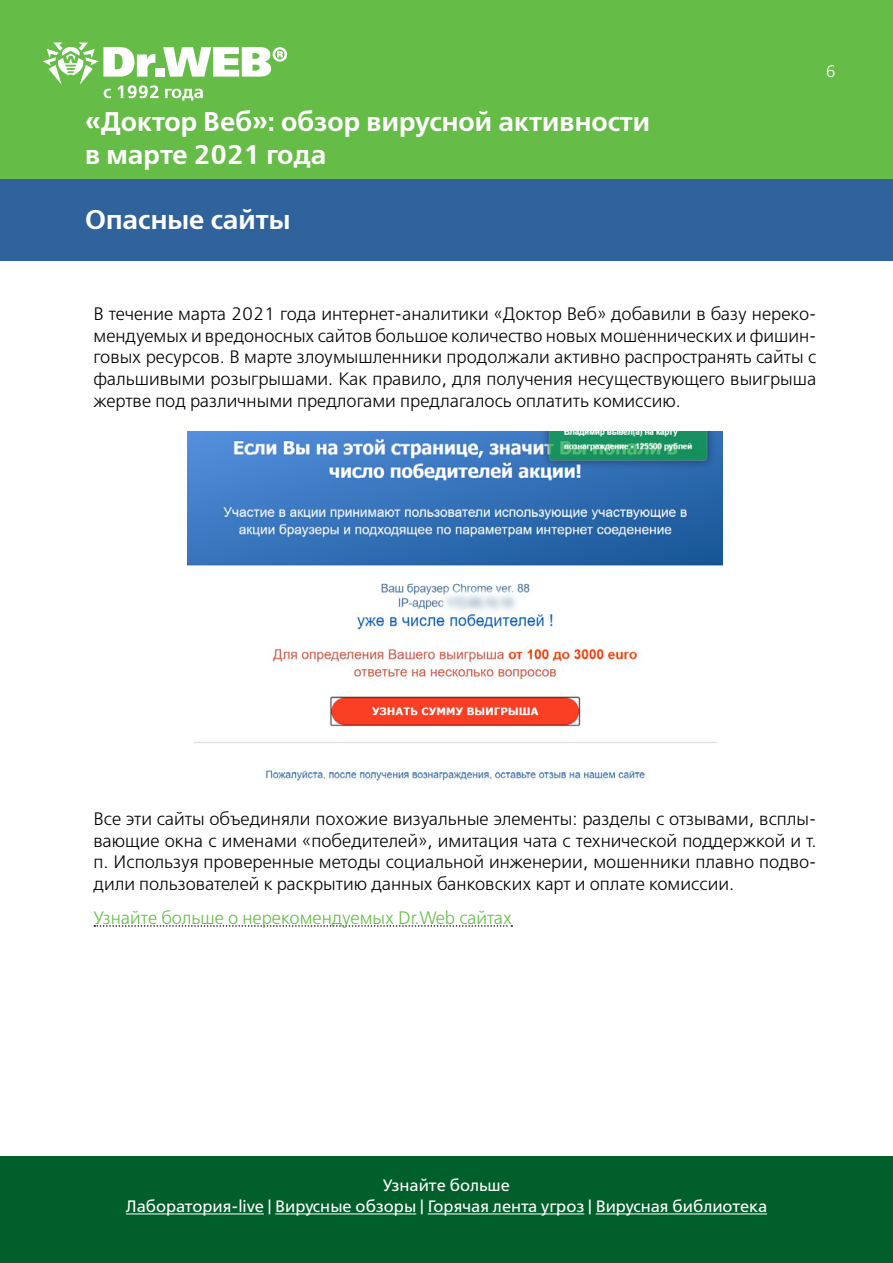
<style>
.page{position:relative;width:893px;height:1263px;background:#fff}
.page>*{position:absolute;margin:0;border:0;box-sizing:border-box;transform-origin:0 0}
.t1{font:600 27px/32.4px "Free Set";color:#fff}
.t2{font:300 18px/21.6px "Free Set";color:#000;text-align:justify}
.t3{font:300 18px "Free Set";color:#65bc46}
.t4{font:16.5px/21.6px "Free Set";color:#fff;text-align:center}
.t5{font:300 16.5px "Free Set";color:#fff}
</style>
<div class="page">
<div style="left:0;top:0;width:893px;height:179px;background:#65bc46"></div>
<svg style="left:43px;top:43px;width:244px;height:58px"></svg>
<div style="left:0;top:1157px;width:893px;height:106px;background:#005f2a"></div>
<hr style="left:126px;top:1213px;width:138px;height:1px;background:#fff">
<hr style="left:275px;top:1213px;width:141px;height:1px;background:#fff">
<hr style="left:428px;top:1213px;width:156px;height:1px;background:#fff">
<hr style="left:596px;top:1213px;width:171px;height:1px;background:#fff">
<div style="left:0;top:179px;width:893px;height:81px;background:#30629b"></div>
<svg style="left:94px;top:925px;width:418px;height:2px"></svg>
<img style="left:188px;top:431px;width:534px;height:350px">
<h1 class="t1" style="left:85px;top:105px;width:567px">«Доктор Веб»: обзор вирусной активности в марте 2021 года</h1>
<h1 class="t1" style="left:85px;top:203px;width:207px">Опасные сайты</h1>
<p class="t5" style="left:826px;top:61px;width:12px">6</p>
<p class="t2" style="left:94px;top:303px;width:724px">В течение марта 2021 года интернет-аналитики «Доктор Веб» добавили в базу нереко&shy;мендуемых и вредоносных сайтов большое количество новых мошеннических и фишин&shy;говых ресурсов. В марте злоумышленники продолжали активно распространять сайты с фальшивыми розыгрышами. Как правило, для получения несуществующего выигрыша жертве под различными предлогами предлагалось оплатить комиссию.</p>
<p class="t2" style="left:94px;top:808px;width:724px">Все эти сайты объединяли похожие визуальные элементы: разделы с отзывами, всплы&shy;вающие окна с именами «победителей», имитация чата с технической поддержкой и т. п. Используя проверенные методы социальной инженерии, мошенники плавно подво&shy;дили пользователей к раскрытию данных банковских карт и оплате комиссии.</p>
<p class="t3" style="left:94px;top:907px;width:420px">Узнайте больше о нерекомендуемых Dr.Web сайтах</p>
<p class="t4" style="left:126px;top:1174px;width:643px">Узнайте больше<br>Лаборатория-live | Вирусные обзоры | Горячая лента угроз | Вирусная библиотека</p>
</div>
